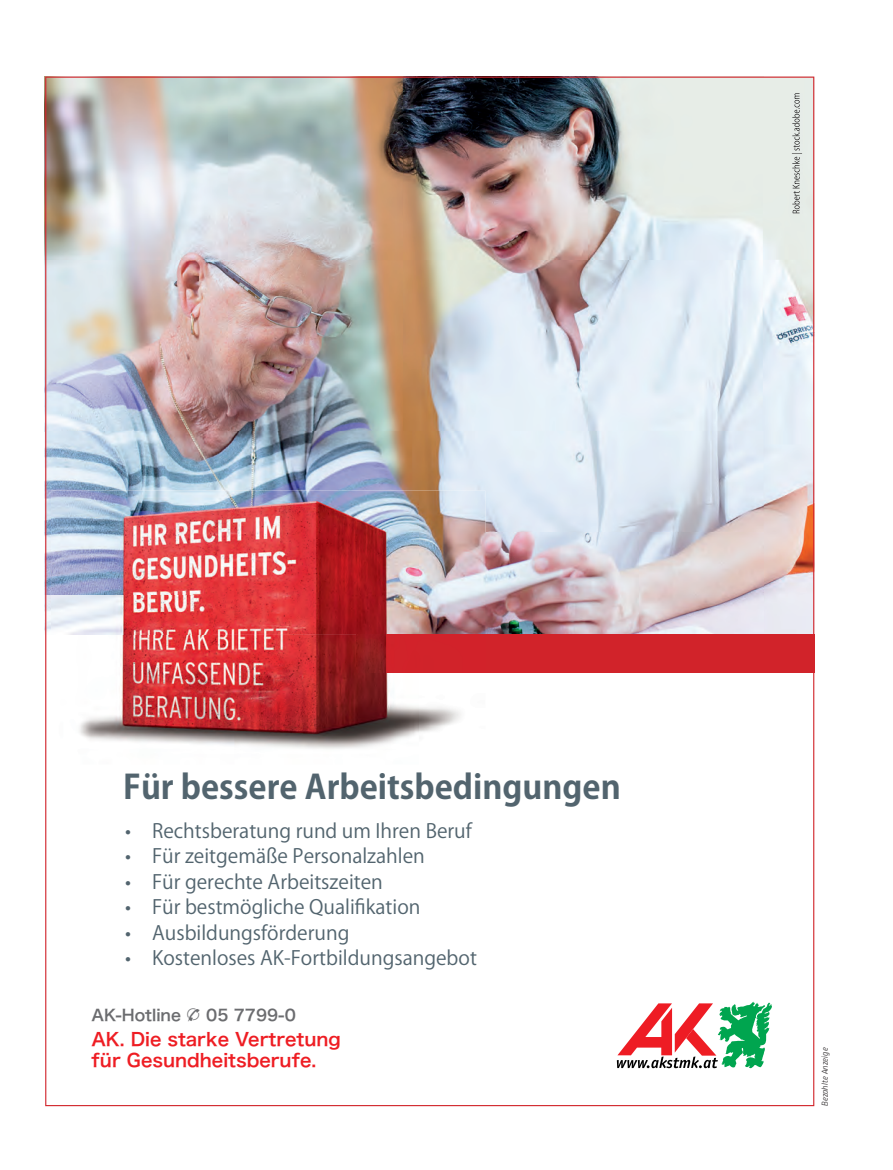
<style>
.page{position:relative;width:893px;height:1170px;background:#fff}
.page>*{position:absolute;margin:0;border:0;box-sizing:border-box;transform-origin:0 0}
.t1{font:700 33px "Koz Go Pro";color:#52646e}
.t2{font:19.5px "Koz Go Pro";color:#52646e}
.t3{font:18px/21.5px "Hira Kaku Pro W6";color:#ee1d23}
.t4{font:15.6px "Hira Kaku Pro W6";color:#6b6c6f}
.t5{font:italic 300 9px "Ropa Soft Pro";color:#231f20}
.s1{font-family:"European Pi Three";font-size:17.7px}
</style>
<div class="page">
<img style="left:45px;top:77px;width:769px;height:1029px">
<svg style="left:617px;top:1001px;width:155px;height:67px"></svg>
<h1 class="t1" style="left:123px;top:765px;width:499px">Für bessere Arbeitsbedingungen</h1>
<p class="t2" style="left:125px;top:817px;width:348px">• Rechtsberatung rund um Ihren Beruf</p>
<p class="t2" style="left:125px;top:843px;width:301px">• Für zeitgemäße Personalzahlen</p>
<p class="t2" style="left:125px;top:868px;width:259px">• Für gerechte Arbeitszeiten</p>
<p class="t2" style="left:125px;top:894px;width:297px">• Für bestmögliche Qualifikation</p>
<p class="t2" style="left:125px;top:920px;width:226px">• Ausbildungsförderung</p>
<p class="t2" style="left:125px;top:945px;width:353px">• Kostenloses AK-Fortbildungsangebot</p>
<p class="t4" style="left:91px;top:1001px;width:206px">AK-Hotline <span class="s1">T</span> 05 7799-0</p>
<p class="t3" style="left:91px;top:1027px;width:251px">AK. Die starke Vertretung für Gesundheitsberufe.</p>
<p class="t5" style="left:820px;top:1106px;width:60px;rotate:-90deg">Bezahlte Anzeige</p>
</div>
